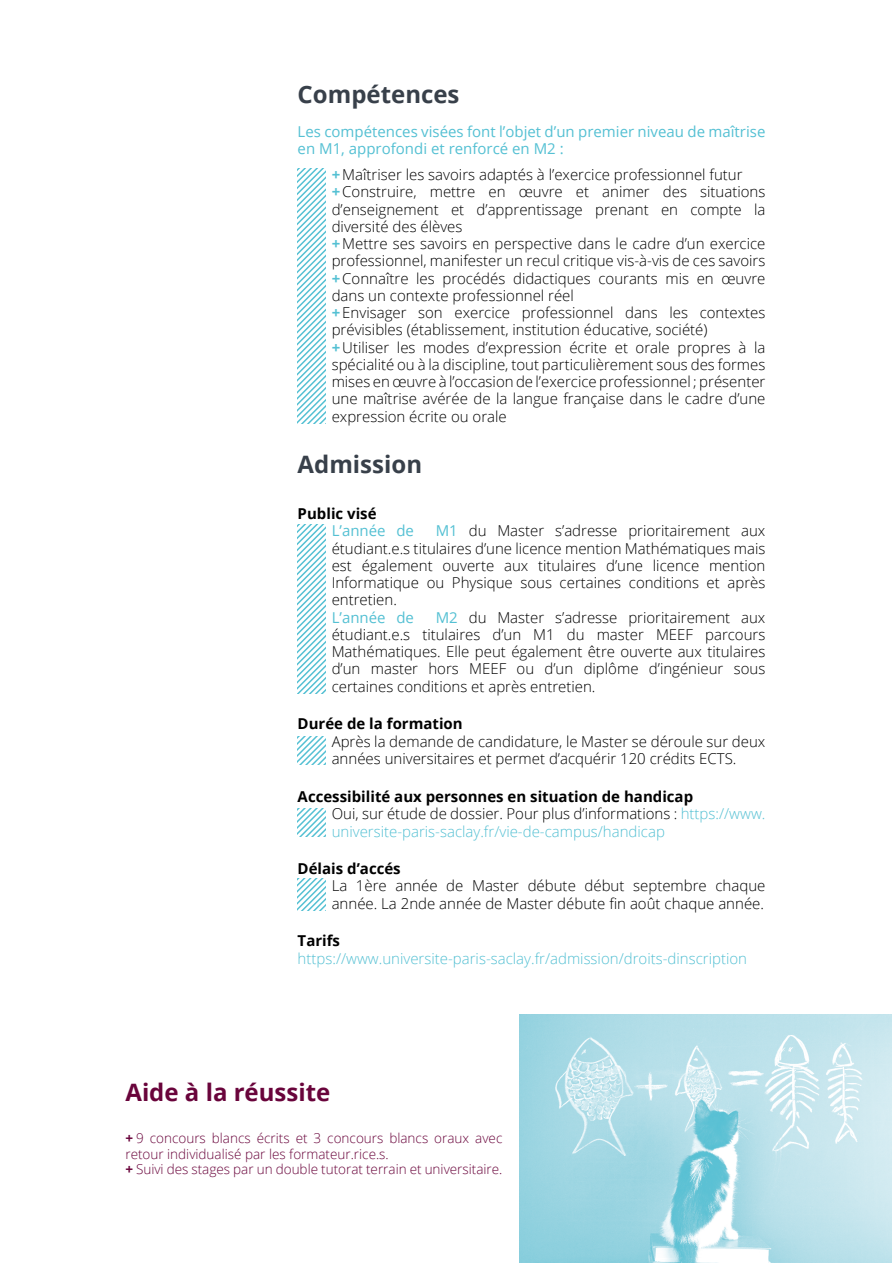
<style>
.page{position:relative;width:893px;height:1263px;background:#fff}
.page>*{position:absolute;margin:0;border:0;box-sizing:border-box;transform-origin:0 0}
.t1{font:700 24px "Open Sans";color:#38404a}
.t2{font:700 24px "Open Sans";color:#69043b}
.t3{font:300 15px/17.2px "Open Sans";color:#000}
.t4{font:300 15px/17.2px "Open Sans";color:#54c0d3}
.t5{font:15px/17.2px "Open Sans";color:#54c0d3}
.t6{font:700 15px "Open Sans";color:#000}
.t7{font:300 13.5px/15.8px "Open Sans";color:#69043b}
.s1{font-weight:700;color:#54c0d3}
.s2{font-weight:400;color:#54c0d3}
.s3{font-weight:700;color:#000}
.s4{color:#000}
.s5{font-weight:700}
</style>
<div class="page">
<img style="left:520px;top:1015px;width:372px;height:248px">
<svg style="left:298px;top:525px;width:27px;height:168px"></svg>
<svg style="left:298px;top:808px;width:27px;height:29px"></svg>
<svg style="left:298px;top:878px;width:27px;height:32px"></svg>
<svg style="left:298px;top:736px;width:27px;height:29px"></svg>
<svg style="left:298px;top:169px;width:27px;height:255px"></svg>
<h1 class="t1" style="left:298px;top:78px;width:163px">Compétences</h1>
<p class="t5" style="left:298px;top:123px;width:469px">Les compétences visées font l’objet d’un premier niveau de maîtrise en M1, approfondi et renforcé en M2 :</p>
<p class="t3" style="left:332px;top:166px;width:435px"><span class="s1">+</span>Maîtriser les savoirs adaptés à l’exercice professionnel futur <span class="s1">+</span>Construire, mettre en œuvre et animer des situations d’enseignement et d’apprentissage prenant en compte la diversité des élèves<br><span class="s1">+</span>Mettre ses savoirs en perspective dans le cadre d’un exercice professionnel, manifester un recul critique vis-à-vis de ces savoirs <span class="s1">+</span>Connaître les procédés didactiques courants mis en œuvre dans un contexte professionnel réel<br><span class="s1">+</span>Envisager son exercice professionnel dans les contextes prévisibles (établissement, institution éducative, société) <span class="s1">+</span>Utiliser les modes d’expression écrite et orale propres à la spécialité ou à la discipline, tout particulièrement sous des formes mises en œuvre à l’occasion de l’exercice professionnel ; présenter une maîtrise avérée de la langue française dans le cadre d’une expression écrite ou orale</p>
<h1 class="t1" style="left:298px;top:447px;width:126px">Admission</h1>
<p class="t6" style="left:298px;top:503px;width:80px">Public visé</p>
<p class="t5" style="left:332px;top:522px;width:84px">L’année de</p>
<p class="t3" style="left:332px;top:522px;width:435px;text-align:justify;text-indent:104px"><span class="s2">M1</span> du Master s’adresse prioritairement aux étudiant.e.s titulaires d’une licence mention Mathématiques mais est également ouverte aux titulaires d’une licence mention Informatique ou Physique sous certaines conditions et après entretien.</p>
<p class="t5" style="left:332px;top:608px;width:84px">L’année de</p>
<p class="t3" style="left:332px;top:608px;width:435px;text-align:justify;text-indent:104px"><span class="s2">M2</span> du Master s’adresse prioritairement aux étudiant.e.s titulaires d’un M1 du master MEEF parcours Mathématiques. Elle peut également être ouverte aux titulaires d’un master hors MEEF ou d’un diplôme d’ingénieur sous certaines conditions et après entretien.</p>
<p class="t6" style="left:298px;top:713px;width:167px">Durée de la formation</p>
<p class="t3" style="left:332px;top:732px;width:435px">Après la demande de candidature, le Master se déroule sur deux années universitaires et permet d’acquérir 120 crédits ECTS.</p>
<p class="t4" style="left:332px;top:787px;width:435px;text-indent:-34px"><span class="s3">Accessibilité aux personnes en situation de handicap<br></span><span class="s4">Oui, sur étude de dossier. Pour plus d’informations :</span> https://www. universite-paris-saclay.fr/vie-de-campus/handicap</p>
<p class="t6" style="left:298px;top:858px;width:105px">Délais d’accés</p>
<p class="t3" style="left:332px;top:877px;width:435px">La 1ère année de Master débute début septembre chaque année. La 2nde année de Master débute fin août chaque année.</p>
<p class="t6" style="left:298px;top:930px;width:44px">Tarifs</p>
<p class="t4" style="left:298px;top:949px;width:451px">https://www.universite-paris-saclay.fr/admission/droits-dinscription</p>
<h1 class="t2" style="left:125px;top:1075px;width:206px">Aide à la réussite</h1>
<p class="t7" style="left:125px;top:1130px;width:379px"><span class="s5">+</span> 9 concours blancs écrits et 3 concours blancs oraux avec retour individualisé par les formateur.rice.s.<br><span class="s5">+</span> Suivi des stages par un double tutorat terrain et universitaire.</p>
</div>
